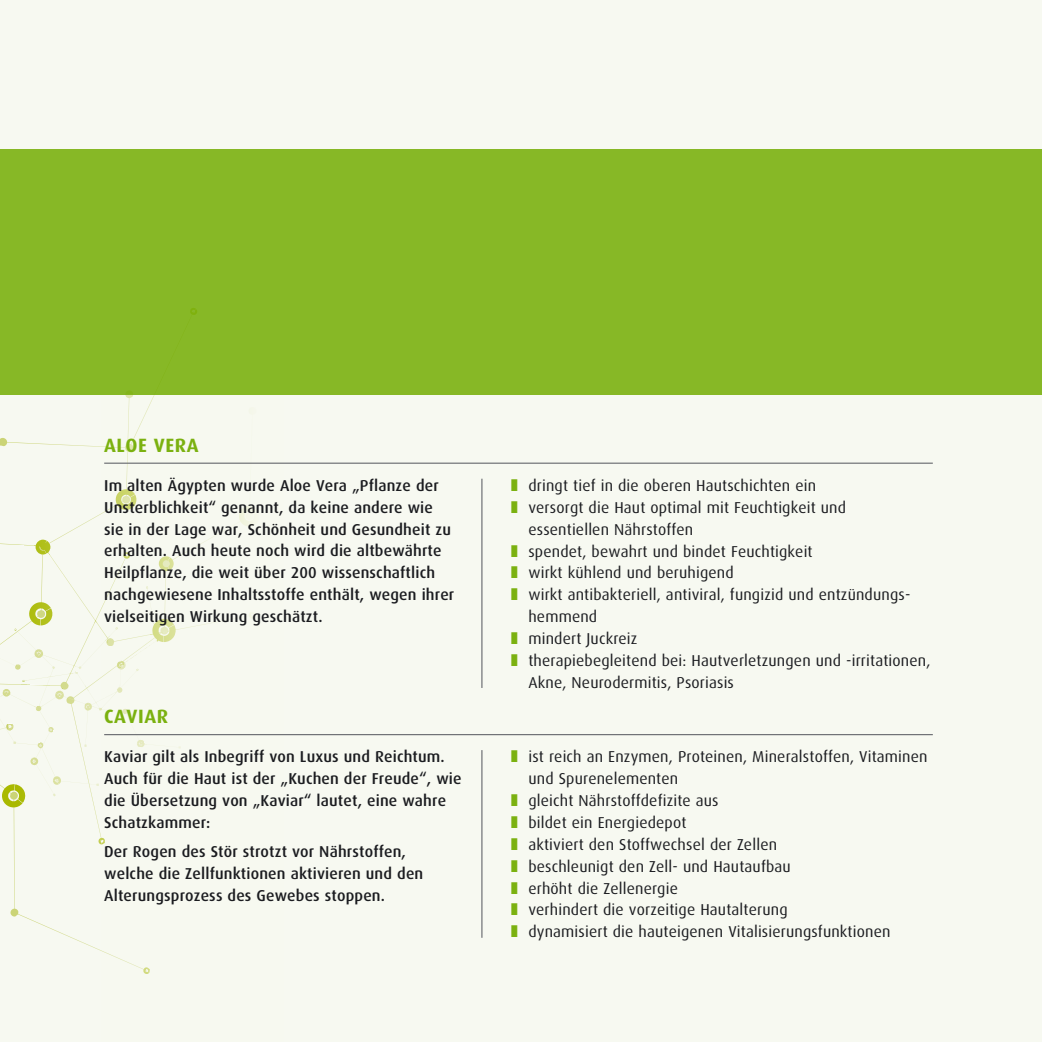
<style>
.page{position:relative;width:1042px;height:1042px;background:#f7f9f0}
.page>*{position:absolute;margin:0;border:0;box-sizing:border-box;transform-origin:0 0}
.t1{font:700 19.25px "Dax";letter-spacing:.03em;color:#7bb110}
.t2{font:15.75px "Dax";letter-spacing:.01em;color:#1b1c20}
.t3{font:500 15.75px/21.9px "Dax";letter-spacing:.01em;color:#1b1c20}
.s1{font-family:"European Pi Three";color:#7bb110}
</style>
<div class="page">
<div style="left:0;top:149px;width:1042px;height:245px;background:#87b826"></div>
<hr style="left:481px;top:750px;width:1px;height:188px;background:#717377">
<hr style="left:104px;top:734px;width:829px;height:1px;background:#717377">
<hr style="left:481px;top:479px;width:1px;height:209px;background:#717377">
<hr style="left:104px;top:462px;width:829px;height:2px;background:#717377">
<p class="t1" style="left:104px;top:434px;width:94px">ALOE VERA</p>
<p class="t3" style="left:104px;top:474px;width:352px">Im alten Ägypten wurde Aloe Vera „Pflanze der Unsterblichkeit“ genannt, da keine andere wie sie in der Lage war, Schönheit und Gesundheit zu erhalten. Auch heute noch wird die altbewährte Heilpflanze, die weit über 200 wissenschaftlich nachgewiesene Inhaltsstoffe enthält, wegen ihrer vielseitigen Wirkung geschätzt.</p>
<p class="t1" style="left:104px;top:705px;width:65px">CAVIAR</p>
<p class="t3" style="left:104px;top:746px;width:359px">Kaviar gilt als Inbegriff von Luxus und Reichtum.<br>Auch für die Haut ist der „Kuchen der Freude“, wie die Übersetzung von „Kaviar“ lautet, eine wahre Schatzkammer:</p>
<p class="t3" style="left:104px;top:841px;width:321px">Der Rogen des Stör strotzt vor Nährstoffen, welche die Zellfunktionen aktivieren und den<br>Alterungsprozess des Gewebes stoppen.</p>
<p class="t2" style="left:511px;top:477px;width:306px"><span class="s1">M</span> dringt tief in die oberen Hautschichten ein</p>
<p class="t2" style="left:511px;top:498px;width:337px"><span class="s1">M</span> versorgt die Haut optimal mit Feuchtigkeit und</p>
<p class="t2" style="left:528px;top:520px;width:166px">essentiellen Nährstoffen</p>
<p class="t2" style="left:511px;top:542px;width:303px"><span class="s1">M</span> spendet, bewahrt und bindet Feuchtigkeit</p>
<p class="t2" style="left:511px;top:564px;width:224px"><span class="s1">M</span> wirkt kühlend und beruhigend</p>
<p class="t2" style="left:511px;top:586px;width:401px"><span class="s1">M</span> wirkt antibakteriell, antiviral, fungizid und entzündungs-</p>
<p class="t2" style="left:528px;top:608px;width:70px">hemmend</p>
<p class="t2" style="left:511px;top:630px;width:128px"><span class="s1">M</span> mindert Juckreiz</p>
<p class="t2" style="left:511px;top:652px;width:421px"><span class="s1">M</span> therapiebegleitend bei: Hautverletzungen und -irritationen,</p>
<p class="t2" style="left:528px;top:673px;width:207px">Akne, Neurodermitis, Psoriasis</p>
<p class="t2" style="left:511px;top:748px;width:418px"><span class="s1">M</span> ist reich an Enzymen, Proteinen, Mineralstoffen, Vitaminen</p>
<p class="t2" style="left:528px;top:770px;width:151px">und Spurenelementen</p>
<p class="t2" style="left:511px;top:792px;width:209px"><span class="s1">M</span> gleicht Nährstoffdefizite aus</p>
<p class="t2" style="left:511px;top:814px;width:177px"><span class="s1">M</span> bildet ein Energiedepot</p>
<p class="t2" style="left:511px;top:835px;width:267px"><span class="s1">M</span> aktiviert den Stoffwechsel der Zellen</p>
<p class="t2" style="left:511px;top:857px;width:281px"><span class="s1">M</span> beschleunigt den Zell- und Hautaufbau</p>
<p class="t2" style="left:511px;top:879px;width:168px"><span class="s1">M</span> erhöht die Zellenergie</p>
<p class="t2" style="left:511px;top:901px;width:278px"><span class="s1">M</span> verhindert die vorzeitige Hautalterung</p>
<p class="t2" style="left:511px;top:923px;width:381px"><span class="s1">M</span> dynamisiert die hauteigenen Vitalisierungsfunktionen</p>
</div>
